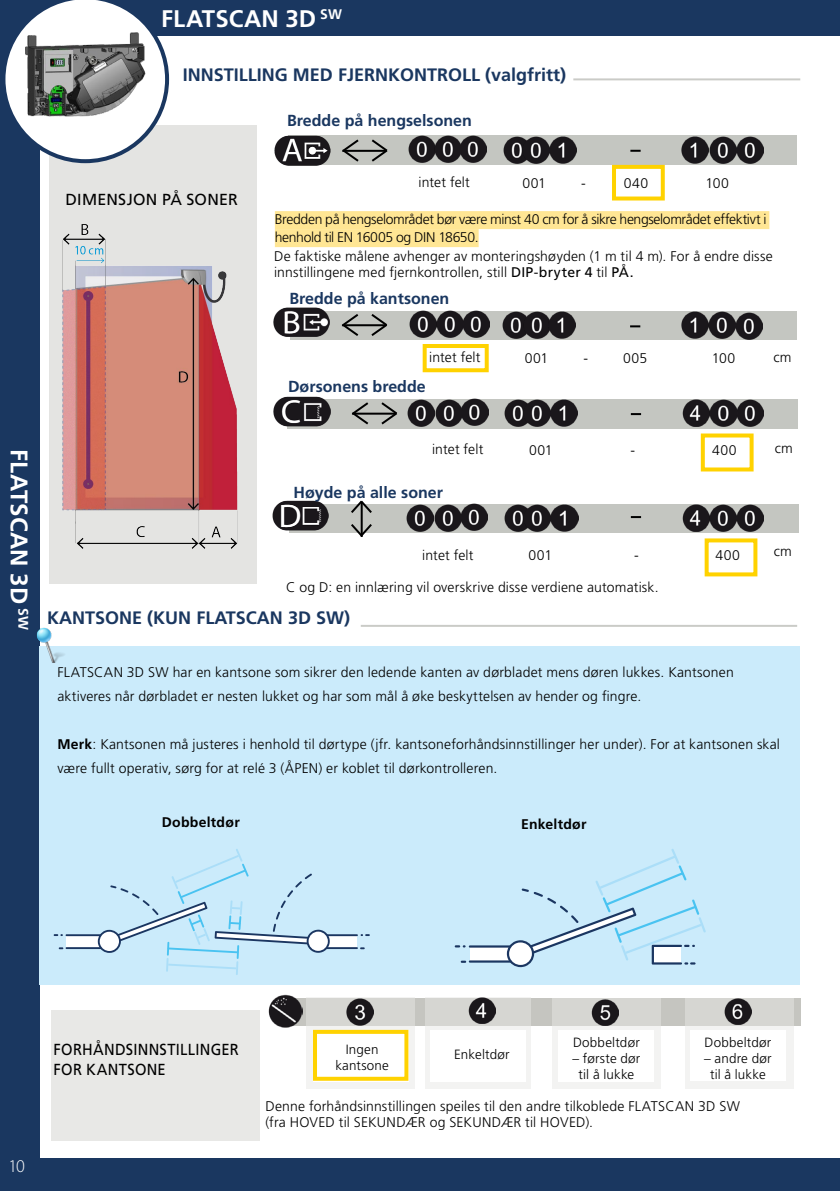
<style>
.page{position:relative;width:840px;height:1191px;background:#fff}
.page>*{position:absolute;margin:0;border:0;box-sizing:border-box;transform-origin:0 0}
.t1{font:700 24px "Frutiger LT Std";color:#fff}
.t2{font:700 18px "Frutiger LT Std";color:#1a3760}
.t3{font:300 18px "Myriad Pro";color:#fff}
.t4{font:700 16px "Frutiger LT Std";color:#1a3760}
.t5{font:16px/20px "Frutiger LT Std";letter-spacing:.015em;color:#000;scale:.92 1}
.t6{font:16px "Frutiger LT Std";letter-spacing:.015em;color:#000}
.t7{font:300 14px/16px "Frutiger LT Std";letter-spacing:.01em;color:#000}
.t8{font:300 14px/18px "Frutiger LT Std";letter-spacing:-.025em;color:#000}
.t9{font:700 14px "Frutiger LT Std";letter-spacing:.02em;color:#000}
.t10{font:300 13.4px/16px "Frutiger LT Std";letter-spacing:.015em;color:#000;text-align:center}
.s1{font-weight:400}
.s2{font-weight:700}
</style>
<div class="page">
<div style="left:49px;top:125px;width:207px;height:459px;background:#e4e4e2"></div>
<div style="left:700px;top:433px;width:53px;height:38px;border:4px solid #ffd200"></div>
<div style="left:704px;top:538px;width:53px;height:38px;border:4px solid #ffd200"></div>
<div style="left:290px;top:504px;width:508px;height:28px;background:#c4c6c1"></div>
<img style="left:272px;top:500px;width:56px;height:30px">
<hr style="left:360px;top:502px;width:2px;height:35px;background:#000">
<svg style="left:348px;top:522px;width:26px;height:15px"></svg>
<svg style="left:351px;top:500px;width:21px;height:15px"></svg>
<div style="left:287px;top:399px;width:510px;height:29px;background:#c4c6c1"></div>
<img style="left:274px;top:396px;width:56px;height:30px">
<img style="left:462px;top:399px;width:25px;height:27px">
<img style="left:407px;top:399px;width:55px;height:27px">
<img style="left:504px;top:399px;width:19px;height:28px">
<img style="left:523px;top:399px;width:54px;height:28px">
<svg style="left:630px;top:413px;width:10px;height:2px"></svg>
<img style="left:682px;top:399px;width:81px;height:28px">
<img style="left:406px;top:504px;width:81px;height:27px">
<img style="left:504px;top:504px;width:19px;height:27px">
<img style="left:523px;top:504px;width:54px;height:27px">
<svg style="left:630px;top:516px;width:10px;height:2px"></svg>
<img style="left:682px;top:504px;width:80px;height:28px">
<div style="left:0;top:1158px;width:839px;height:33px;background:#1a3760"></div>
<div style="left:0;top:0;width:39px;height:1191px;background:#1a3760"></div>
<div style="left:286px;top:998px;width:514px;height:28px;background:#c5c5c0"></div>
<svg style="left:685px;top:998px;width:107px;height:90px;fill:#d6d6d2"></svg>
<div style="left:51px;top:1010px;width:208px;height:131px;background:#e8e8e6"></div>
<img style="left:269px;top:994px;width:33px;height:33px">
<svg style="left:306px;top:997px;width:108px;height:91px;fill:#d6d6d2"></svg>
<svg style="left:425px;top:997px;width:106px;height:91px;fill:#d6d6d2"></svg>
<svg style="left:552px;top:998px;width:107px;height:90px;fill:#d6d6d2"></svg>
<div style="left:558px;top:1030px;width:95px;height:51px;background:#fff"></div>
<div style="left:430px;top:1030px;width:95px;height:51px;background:#fff"></div>
<div style="left:313px;top:1030px;width:95px;height:51px;background:#fff"></div>
<div style="left:689px;top:1030px;width:95px;height:50px;background:#fff"></div>
<div style="left:0;top:1px;width:839px;height:35px;background:#1a3760"></div>
<svg style="left:15px;top:117px;width:145px;height:46px"></svg>
<img style="left:5px;top:0;width:279px;height:117px">
<div style="left:288px;top:136px;width:508px;height:29px;background:#c4c6c1"></div>
<img style="left:275px;top:136px;width:56px;height:29px">
<img style="left:459px;top:135px;width:27px;height:28px">
<img style="left:408px;top:136px;width:53px;height:27px">
<hr style="left:342px;top:150px;width:43px;height:2px;background:#000">
<svg style="left:342px;top:139px;width:18px;height:23px"></svg>
<svg style="left:369px;top:139px;width:19px;height:23px"></svg>
<img style="left:503px;top:136px;width:19px;height:27px">
<img style="left:522px;top:136px;width:54px;height:27px">
<svg style="left:630px;top:150px;width:10px;height:2px"></svg>
<img style="left:681px;top:136px;width:81px;height:28px">
<img style="left:346px;top:998px;width:27px;height:27px">
<img style="left:468px;top:997px;width:27px;height:26px">
<img style="left:591px;top:999px;width:27px;height:26px">
<img style="left:724px;top:998px;width:27px;height:26px">
<div style="left:290px;top:311px;width:506px;height:28px;background:#c4c6c1"></div>
<img style="left:273px;top:307px;width:56px;height:29px">
<hr style="left:342px;top:324px;width:43px;height:2px;background:#000">
<svg style="left:341px;top:314px;width:19px;height:22px"></svg>
<svg style="left:369px;top:314px;width:18px;height:22px"></svg>
<img style="left:681px;top:312px;width:81px;height:27px">
<img style="left:409px;top:310px;width:80px;height:28px">
<img style="left:502px;top:311px;width:21px;height:27px">
<img style="left:523px;top:311px;width:25px;height:27px">
<img style="left:548px;top:311px;width:27px;height:27px">
<svg style="left:630px;top:325px;width:10px;height:2px"></svg>
<img style="left:39px;top:217px;width:199px;height:338px">
<div style="left:611px;top:165px;width:53px;height:35px;border:4px solid #ffd200"></div>
<div style="left:40px;top:646px;width:759px;height:338px;background:#cbebfb"></div>
<svg style="left:54px;top:849px;width:315px;height:126px"></svg>
<img style="left:37px;top:626px;width:28px;height:36px">
<div style="left:313px;top:1029px;width:95px;height:51px;border:4px solid #ffd200"></div>
<hr style="left:573px;top:78px;width:226px;height:2px;background:#969890">
<div style="left:422px;top:344px;width:66px;height:28px;border:4px solid #ffd200"></div>
<hr style="left:352px;top:413px;width:43px;height:2px;background:#000">
<svg style="left:352px;top:402px;width:18px;height:23px"></svg>
<svg style="left:379px;top:402px;width:18px;height:23px"></svg>
<div style="left:275px;top:211px;width:494px;height:18px;background:#ffe694"></div>
<div style="left:275px;top:229px;width:203px;height:18px;background:#ffe694"></div>
<svg style="left:454px;top:849px;width:251px;height:118px"></svg>
<hr style="left:360px;top:625px;width:436px;height:2px;background:#969890">
<h1 class="t1" style="left:161px;top:5px;width:182px">FLATSCAN 3D <sup>SW</sup></h1>
<p class="t2" style="left:183px;top:64px;width:385px">INNSTILLING MED FJERNKONTROLL (valgfritt)</p>
<p class="t4" style="left:287px;top:111px;width:186px">Bredde på hengselsonen</p>
<p class="t6" style="left:65px;top:190px;width:174px">DIMENSJON PÅ SONER</p>
<p class="t7" style="left:418px;top:174px;width:53px">intet felt</p>
<p class="t7" style="left:522px;top:175px;width:25px">001</p>
<p class="t7" style="left:580px;top:175px;width:6px">-</p>
<p class="t7" style="left:623px;top:175px;width:26px">040</p>
<p class="t7" style="left:705px;top:175px;width:25px">100</p>
<p class="t8" style="left:275px;top:210px;width:493px">Bredden på hengselområdet bør være minst 40 cm for å sikre hengselområdet effektivt i henhold til EN 16005 og DIN 18650.</p>
<p class="t7" style="left:274px;top:249px;width:500px">De faktiske målene avhenger av monteringshøyden (1 m til 4 m). For å endre disse innstillingene med fjernkontrollen, still <span class="s1">DIP-bryter 4</span> til <span class="s1">PÅ.</span></p>
<p class="t4" style="left:289px;top:289px;width:161px">Bredde på kantsonen</p>
<p class="t7" style="left:429px;top:349px;width:53px">intet felt</p>
<p class="t4" style="left:288px;top:376px;width:139px">Dørsonens bredde</p>
<p class="t7" style="left:524px;top:351px;width:25px">001</p>
<p class="t7" style="left:583px;top:351px;width:6px">-</p>
<p class="t7" style="left:622px;top:351px;width:26px">005</p>
<p class="t7" style="left:711px;top:351px;width:25px">100</p>
<p class="t7" style="left:773px;top:349px;width:20px">cm</p>
<h1 class="t1" style="left:33px;top:449px;width:182px;rotate:90deg">FLATSCAN 3D <sup>SW</sup></h1>
<p class="t7" style="left:432px;top:442px;width:53px">intet felt</p>
<p class="t4" style="left:293px;top:483px;width:151px">Høyde på alle soner</p>
<p class="t7" style="left:422px;top:547px;width:53px">intet felt</p>
<p class="t7" style="left:528px;top:442px;width:25px">001</p>
<p class="t7" style="left:630px;top:442px;width:6px">-</p>
<p class="t7" style="left:711px;top:442px;width:26px">400</p>
<p class="t7" style="left:528px;top:547px;width:25px">001</p>
<p class="t7" style="left:633px;top:547px;width:6px">-</p>
<p class="t7" style="left:715px;top:547px;width:26px">400</p>
<p class="t7" style="left:286px;top:579px;width:373px">C og D: en innlæring vil overskrive disse verdiene automatisk.</p>
<p class="t2" style="left:47px;top:607px;width:304px">KANTSONE (KUN FLATSCAN 3D SW)</p>
<p class="t7" style="left:774px;top:440px;width:20px">cm</p>
<p class="t7" style="left:773px;top:543px;width:20px">cm</p>
<p class="t7" style="left:57px;top:660px;width:677px;line-height:24px">FLATSCAN 3D SW har en kantsone som sikrer den ledende kanten av dørbladet mens døren lukkes. Kantsonen aktiveres når dørbladet er nesten lukket og har som mål å øke beskyttelsen av hender og fingre.</p>
<p class="t7" style="left:57px;top:732px;width:723px;line-height:24px"><span class="s2">Merk</span>: Kantsonen må justeres i henhold til dørtype (jfr. kantsoneforhåndsinnstillinger her under). For at kantsonen skal være fullt operativ, sørg for at relé 3 (ÅPEN) er koblet til dørkontrolleren.</p>
<p class="t9" style="left:162px;top:813px;width:79px">Dobbeltdør</p>
<p class="t9" style="left:520px;top:815px;width:67px">Enkeltdør</p>
<p class="t3" style="left:9px;top:1154px;width:18px">10</p>
<p class="t5" style="left:54px;top:1040px;width:203px">FORHÅNDSINNSTILLINGER<br>FOR KANTSONE</p>
<p class="t10" style="left:335px;top:1041px;width:55px">Ingen kantsone</p>
<p class="t10" style="left:454px;top:1046px;width:57px">Enkeltdør</p>
<p class="t10" style="left:572px;top:1034px;width:68px">Dobbeltdør</p>
<p class="t10" style="left:572px;top:1050px;width:69px">– første dør til å lukke</p>
<p class="t10" style="left:704px;top:1034px;width:68px">Dobbeltdør</p>
<p class="t10" style="left:703px;top:1050px;width:69px">– andre dør til å lukke</p>
<p class="t7" style="left:265px;top:1098px;width:475px">Denne forhåndsinnstillingen speiles til den andre tilkoblede FLATSCAN 3D SW (fra HOVED til SEKUNDÆR og SEKUNDÆR til HOVED).</p>
</div>
